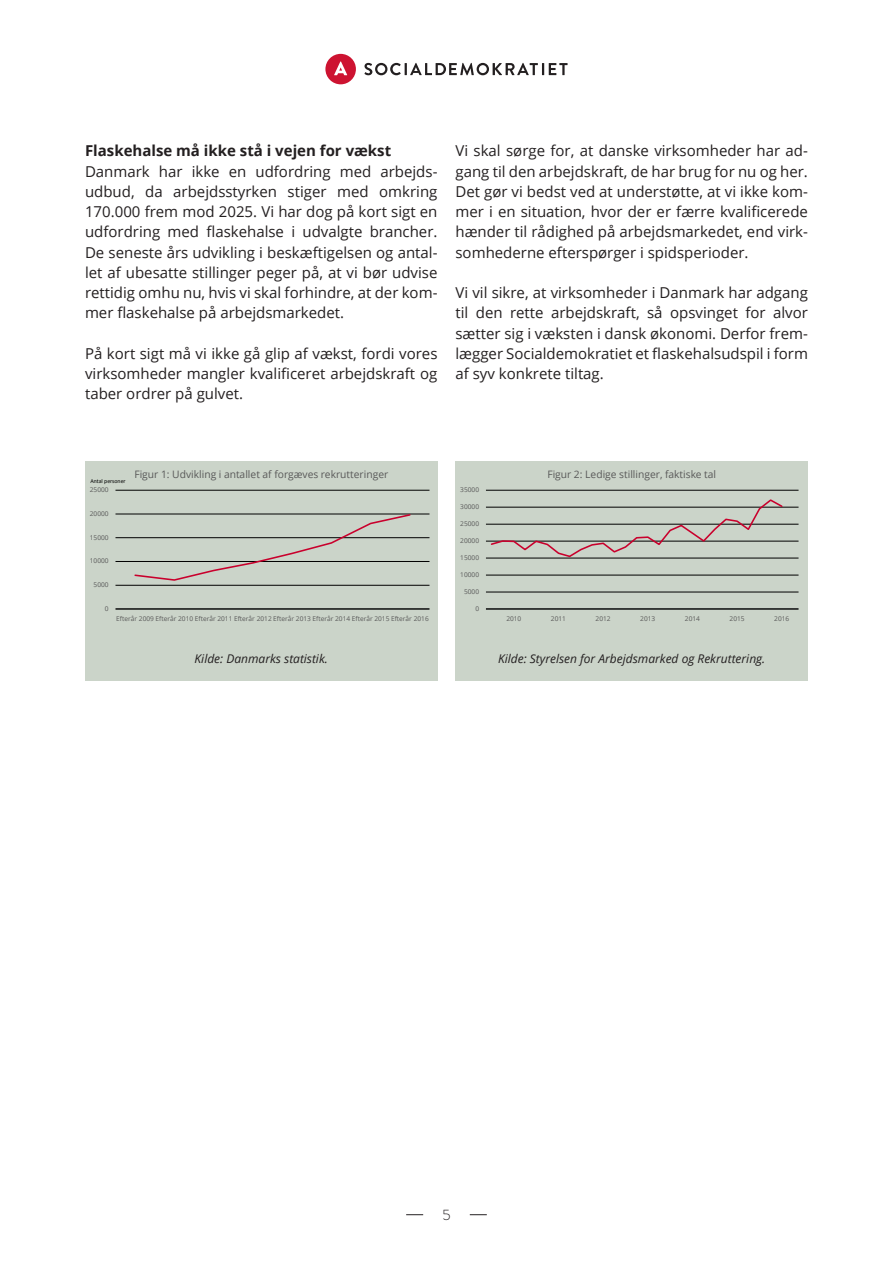
<style>
.page{position:relative;width:893px;height:1263px;background:#fff}
.page>*{position:absolute;margin:0;border:0;box-sizing:border-box;transform-origin:0 0}
.Brød{font:15px/20.2px "Open Sans";color:#231f20;text-align:justify}
.Brød-2{font:700 15px "Open Sans";color:#231f20}
.t1{font:300 15px "Brandon Grotesque";color:#231f20}
.Kilde{font:italic 12px "Open Sans";color:#231f20}
.t2{font:10.2px "Open Sans";color:#595959}
.t3{font:6.6px "Open Sans";color:#595959}
.t4{font:5.85px "Calibri";letter-spacing:-.005em;color:#000}
</style>
<div class="page">
<div style="left:325px;top:54px;width:31px;height:30px;background:#cd1331;border-radius:50%"></div>
<svg style="left:334px;top:62px;width:13px;height:13px"></svg>
<svg style="left:364px;top:63px;width:204px;height:12px"></svg>
<svg style="left:406px;top:1214px;width:17px;height:1px"></svg>
<svg style="left:470px;top:1214px;width:17px;height:1px"></svg>
<div style="left:455px;top:461px;width:353px;height:220px;background:#cbd4c9"></div>
<hr style="left:486px;top:592px;width:312px;height:1px;background:#000">
<hr style="left:486px;top:575px;width:312px;height:1px;background:#000">
<hr style="left:486px;top:558px;width:312px;height:1px;background:#000">
<hr style="left:486px;top:541px;width:312px;height:1px;background:#000">
<hr style="left:486px;top:524px;width:312px;height:1px;background:#000">
<hr style="left:486px;top:507px;width:312px;height:1px;background:#000">
<hr style="left:486px;top:490px;width:312px;height:1px;background:#000">
<hr style="left:486px;top:608px;width:312px;height:2px;background:#000">
<svg style="left:490px;top:499px;width:294px;height:59px"></svg>
<div style="left:85px;top:461px;width:352px;height:220px;background:#cbd4c9"></div>
<hr style="left:115px;top:585px;width:314px;height:1px;background:#000">
<hr style="left:115px;top:561px;width:314px;height:1px;background:#000">
<hr style="left:115px;top:537px;width:314px;height:1px;background:#000">
<hr style="left:115px;top:514px;width:314px;height:1px;background:#000">
<hr style="left:115px;top:490px;width:314px;height:1px;background:#000">
<hr style="left:115px;top:608px;width:314px;height:2px;background:#000">
<svg style="left:133px;top:513px;width:279px;height:68px"></svg>
<p class="Brød-2" style="left:85px;top:140px;width:308px">Flaskehalse må ikke stå i vejen for vækst</p>
<p class="Brød" style="left:85px;top:161px;width:354px">Danmark har ikke en udfordring med arbejds&shy;udbud, da arbejdsstyrken stiger med omkring 170.000 frem mod 2025. Vi har dog på kort sigt en udfordring med flaskehalse i udvalgte brancher.<br>De seneste års udvikling i beskæftigelsen og antal&shy;let af ubesatte stillinger peger på, at vi bør udvise rettidig omhu nu, hvis vi skal forhindre, at der kom&shy;mer flaskehalse på arbejdsmarkedet.</p>
<p class="Brød" style="left:85px;top:343px;width:354px">På kort sigt må vi ikke gå glip af vækst, fordi vores virksomheder mangler kvalificeret arbejdskraft og taber ordrer på gulvet.</p>
<p class="Brød" style="left:455px;top:140px;width:354px">Vi skal sørge for, at danske virksomheder har ad&shy;gang til den arbejdskraft, de har brug for nu og her.<br>Det gør vi bedst ved at understøtte, at vi ikke kom&shy;mer i en situation, hvor der er færre kvalificerede hænder til rådighed på arbejdsmarkedet, end virk&shy;somhederne efterspørger i spidsperioder.</p>
<p class="Brød" style="left:455px;top:282px;width:354px">Vi vil sikre, at virksomheder i Danmark har adgang til den rette arbejdskraft, så opsvinget for alvor sætter sig i væksten i dansk økonomi. Derfor frem&shy;lægger Socialdemokratiet et flaskehalsudspil i form af syv konkrete tiltag.</p>
<p class="t4" style="left:90px;top:477px;width:37px">Antal personer</p>
<p class="t2" style="left:134px;top:467px;width:255px">Figur 1: Udvikling i antallet af forgæves rekrutteringer</p>
<p class="t2" style="left:547px;top:467px;width:170px">Figur 2: Ledige stillinger, faktiske tal</p>
<p class="t3" style="left:90px;top:485px;width:20px">25000</p>
<p class="t3" style="left:460px;top:485px;width:20px">35000</p>
<p class="t3" style="left:90px;top:509px;width:20px">20000</p>
<p class="t3" style="left:460px;top:502px;width:20px">30000</p>
<p class="t3" style="left:460px;top:519px;width:20px">25000</p>
<p class="t3" style="left:90px;top:533px;width:20px">15000</p>
<p class="t3" style="left:460px;top:536px;width:20px">20000</p>
<p class="t3" style="left:90px;top:556px;width:20px">10000</p>
<p class="t3" style="left:460px;top:553px;width:20px">15000</p>
<p class="t3" style="left:460px;top:570px;width:20px">10000</p>
<p class="t3" style="left:94px;top:580px;width:17px">5000</p>
<p class="t3" style="left:464px;top:587px;width:17px">5000</p>
<p class="t3" style="left:105px;top:604px;width:5px">0</p>
<p class="t3" style="left:475px;top:604px;width:5px">0</p>
<p class="t3" style="left:116px;top:614px;width:314px">Efterår 2009 Efterår 2010 Efterår 2011 Efterår 2012 Efterår 2013 Efterår 2014 Efterår 2015 Efterår 2016</p>
<p class="t3" style="left:506px;top:614px;width:17px">2010</p>
<p class="t3" style="left:551px;top:614px;width:17px">2011</p>
<p class="t3" style="left:596px;top:614px;width:17px">2012</p>
<p class="t3" style="left:640px;top:614px;width:17px">2013</p>
<p class="t3" style="left:685px;top:614px;width:17px">2014</p>
<p class="t3" style="left:730px;top:614px;width:17px">2015</p>
<p class="t3" style="left:774px;top:614px;width:17px">2016</p>
<p class="Kilde" style="left:195px;top:650px;width:135px">Kilde: Danmarks statistik.</p>
<p class="Kilde" style="left:498px;top:650px;width:269px">Kilde: Styrelsen for Arbejdsmarked og Rekruttering.</p>
<p class="t1" style="left:442px;top:1204px;width:10px">5</p>
</div>
